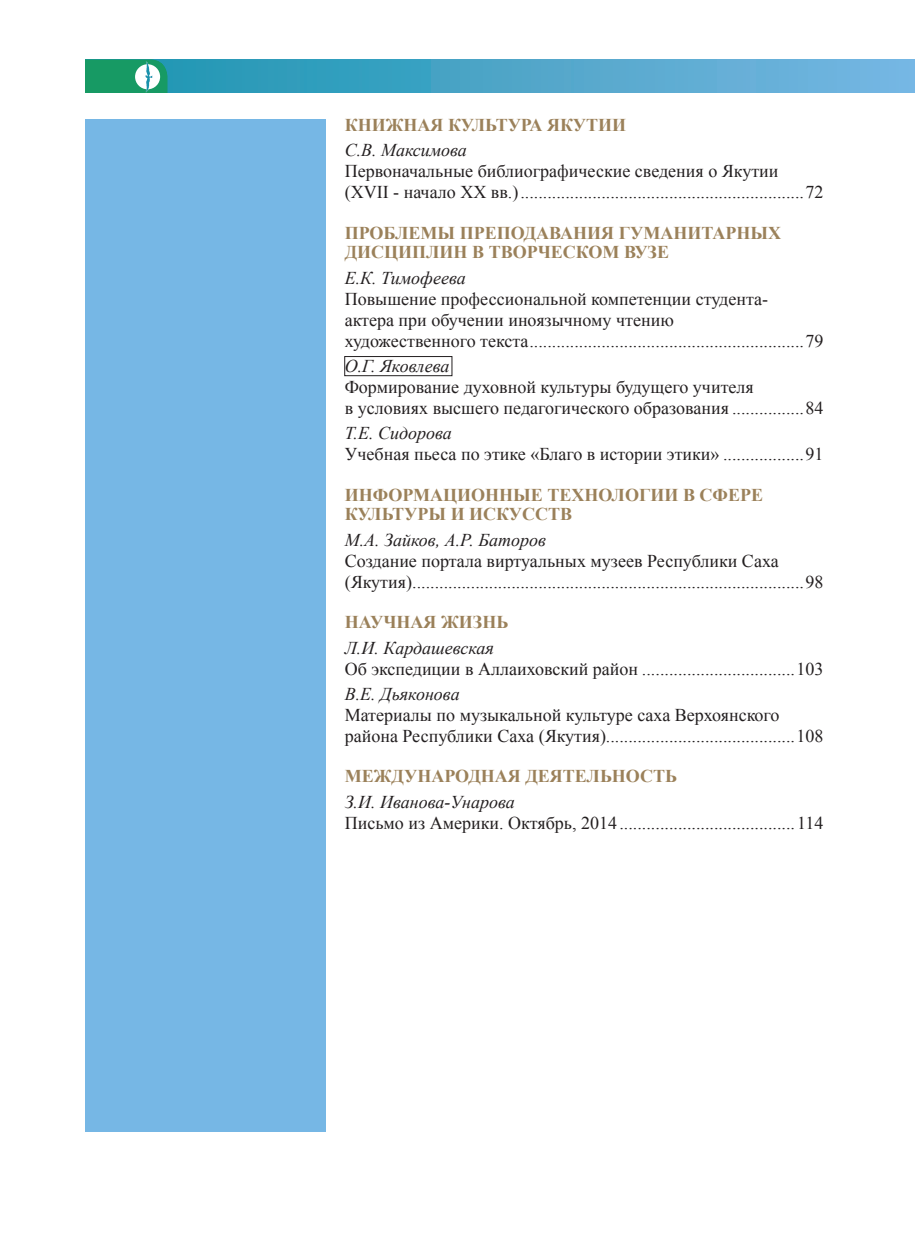
<style>
.page{position:relative;width:915px;height:1234px;background:#fff}
.page>*{position:absolute;margin:0;border:0;box-sizing:border-box;transform-origin:0 0}
.t1{font:18px/21px "Times New Roman";color:#231f20}
.t2{font:700 18px/19.5px "Times New Roman";color:#9b815a}
.t3{font:italic 18px "Times New Roman";color:#231f20}
</style>
<div class="page">
<svg style="left:167px;top:60px;width:747px;height:33px"></svg>
<div style="left:85px;top:60px;width:82px;height:33px;background:#179a64"></div>
<div style="left:135px;top:64px;width:25px;height:25px;background:#fff;border-radius:50%"></div>
<img style="left:141px;top:60px;width:13px;height:32px">
<div style="left:85px;top:119px;width:240px;height:1012px;background:#76b7e5"></div>
<div style="left:344px;top:356px;width:108px;height:20px;border:1px solid #231f20"></div>
<p class="t2" style="left:344px;top:115px;width:283px">КНИЖНАЯ КУЛЬТУРА ЯКУТИИ</p>
<p class="t3" style="left:344px;top:138px;width:124px">С.В. Максимова</p>
<p class="t1" style="left:344px;top:160px;width:480px">Первоначальные библиографические сведения о Якутии (XVII - начало XX вв.)...............................................................72</p>
<p class="t2" style="left:344px;top:223px;width:438px">ПРОБЛЕМЫ ПРЕПОДАВАНИЯ ГУМАНИТАРНЫХ<br>ДИСЦИПЛИН В ТВОРЧЕСКОМ ВУЗЕ</p>
<p class="t3" style="left:344px;top:265px;width:122px">Е.К. Тимофеева</p>
<p class="t1" style="left:344px;top:288px;width:480px">Повышение профессиональной компетенции студента-<br>актера при обучении иноязычному чтению<br>художественного текста.............................................................79</p>
<p class="t3" style="left:344px;top:353px;width:106px">O.Г. Яковлева</p>
<p class="t1" style="left:344px;top:376px;width:480px">Формирование духовной культуры будущего учителя<br>в условиях высшего педагогического образования ................84</p>
<p class="t3" style="left:344px;top:421px;width:109px">Т.Е. Сидорова</p>
<p class="t1" style="left:344px;top:443px;width:480px">Учебная пьеса по этике «Благо в истории этики» ..................91</p>
<p class="t2" style="left:344px;top:484px;width:419px">ИНФОРМАЦИОННЫЕ ТЕХНОЛОГИИ В СФЕРЕ<br>КУЛЬТУРЫ И ИСКУССТВ</p>
<p class="t3" style="left:344px;top:527px;width:203px">М.А. Зайков, А.Р. Баторов</p>
<p class="t1" style="left:344px;top:550px;width:480px">Создание портала виртуальных музеев Республики Саха (Якутия).......................................................................................98</p>
<p class="t2" style="left:344px;top:612px;width:165px">НАУЧНАЯ ЖИЗНЬ</p>
<p class="t3" style="left:344px;top:635px;width:150px">Л.И. Кардашевская</p>
<p class="t1" style="left:344px;top:657px;width:480px">Об экспедиции в Аллаиховский район ..................................103</p>
<p class="t3" style="left:344px;top:681px;width:116px">В.Е. Дьяконова</p>
<p class="t1" style="left:344px;top:704px;width:480px">Материалы по музыкальной культуре саха Верхоянского района Республики Саха (Якутия)..........................................108</p>
<p class="t2" style="left:344px;top:766px;width:334px">МЕЖДУНАРОДНАЯ ДЕЯТЕЛЬНОСТЬ</p>
<p class="t3" style="left:344px;top:789px;width:171px">З.И. Иванова-Унарова</p>
<p class="t1" style="left:344px;top:811px;width:480px">Письмо из Америки. Октябрь, 2014 .......................................114</p>
</div>
